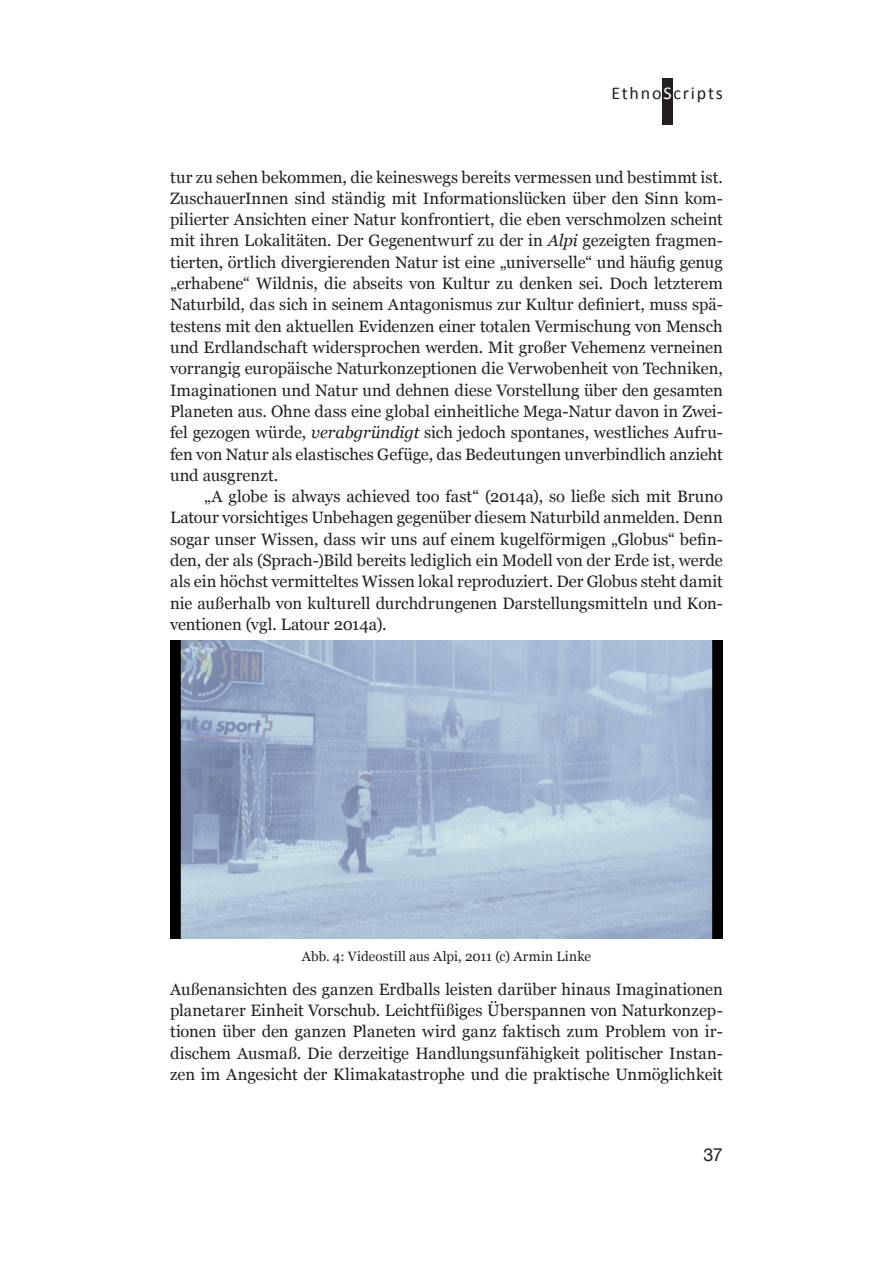
<style>
.page{position:relative;width:893px;height:1263px;background:#fff}
.page>*{position:absolute;margin:0;border:0;box-sizing:border-box;transform-origin:0 0}
.t1{font:18px "Calibri";letter-spacing:.1em;color:#231f20}
.t2{font:18px "Helvetica Neue LT";color:#231f20}
.t3{font:16.5px/21.3px "Georgia";color:#231f20;text-align:justify}
.t4{font:13.5px "Georgia";letter-spacing:.015em;color:#231f20}
.s1{color:#fff}
.s2{font-style:italic}
</style>
<div class="page">
<div style="left:662px;top:79px;width:11px;height:46px;background:#231f20"></div>
<img style="left:170px;top:640px;width:553px;height:299px">
<p class="t1" style="left:611px;top:81px;width:113px">Ethno<span class="s1">S</span>cripts</p>
<p class="t3" style="left:170px;top:167px;width:554px">tur zu sehen bekommen, die keineswegs bereits vermessen und bestimmt ist.<br>ZuschauerInnen sind ständig mit Informationslücken über den Sinn kom&shy;pilierter Ansichten einer Natur konfrontiert, die eben verschmolzen scheint mit ihren Lokalitäten. Der Gegenentwurf zu der in <span class="s2">Alpi</span> gezeigten fragmen&shy;tierten, örtlich divergierenden Natur ist eine „universelle“ und häufig genug „erhabene“ Wildnis, die abseits von Kultur zu denken sei. Doch letzterem Naturbild, das sich in seinem Antagonismus zur Kultur definiert, muss spä&shy;testens mit den aktuellen Evidenzen einer totalen Vermischung von Mensch und Erdlandschaft widersprochen werden. Mit großer Vehemenz verneinen vorrangig europäische Naturkonzeptionen die Verwobenheit von Techniken, Imaginationen und Natur und dehnen diese Vorstellung über den gesamten Planeten aus. Ohne dass eine global einheitliche Mega-Natur davon in Zwei&shy;fel gezogen würde, <span class="s2">verabgründigt</span> sich jedoch spontanes, westliches Aufru&shy;fen von Natur als elastisches Gefüge, das Bedeutungen unverbindlich anzieht und ausgrenzt.</p>
<p class="t3" style="left:170px;top:486px;width:554px;text-indent:34px">„A globe is always achieved too fast“ (2014a), so ließe sich mit Bruno Latour vorsichtiges Unbehagen gegenüber diesem Naturbild anmelden. Denn sogar unser Wissen, dass wir uns auf einem kugelförmigen „Globus“ befin&shy;den, der als (Sprach-)Bild bereits lediglich ein Modell von der Erde ist, werde als ein höchst vermitteltes Wissen lokal reproduziert. Der Globus steht damit nie außerhalb von kulturell durchdrungenen Darstellungsmitteln und Kon&shy;ventionen (vgl. Latour 2014a).</p>
<p class="t4" style="left:302px;top:948px;width:291px">Abb. 4: Videostill aus Alpi, 2011 (c) Armin Linke</p>
<p class="t3" style="left:170px;top:979px;width:554px">Außenansichten des ganzen Erdballs leisten darüber hinaus Imaginationen planetarer Einheit Vorschub. Leichtfüßiges Überspannen von Naturkonzep&shy;tionen über den ganzen Planeten wird ganz faktisch zum Problem von ir&shy;dischem Ausmaß. Die derzeitige Handlungsunfähigkeit politischer Instan&shy;zen im Angesicht der Klimakatastrophe und die praktische Unmöglichkeit</p>
<p class="t2" style="left:703px;top:1144px;width:21px">37</p>
</div>
